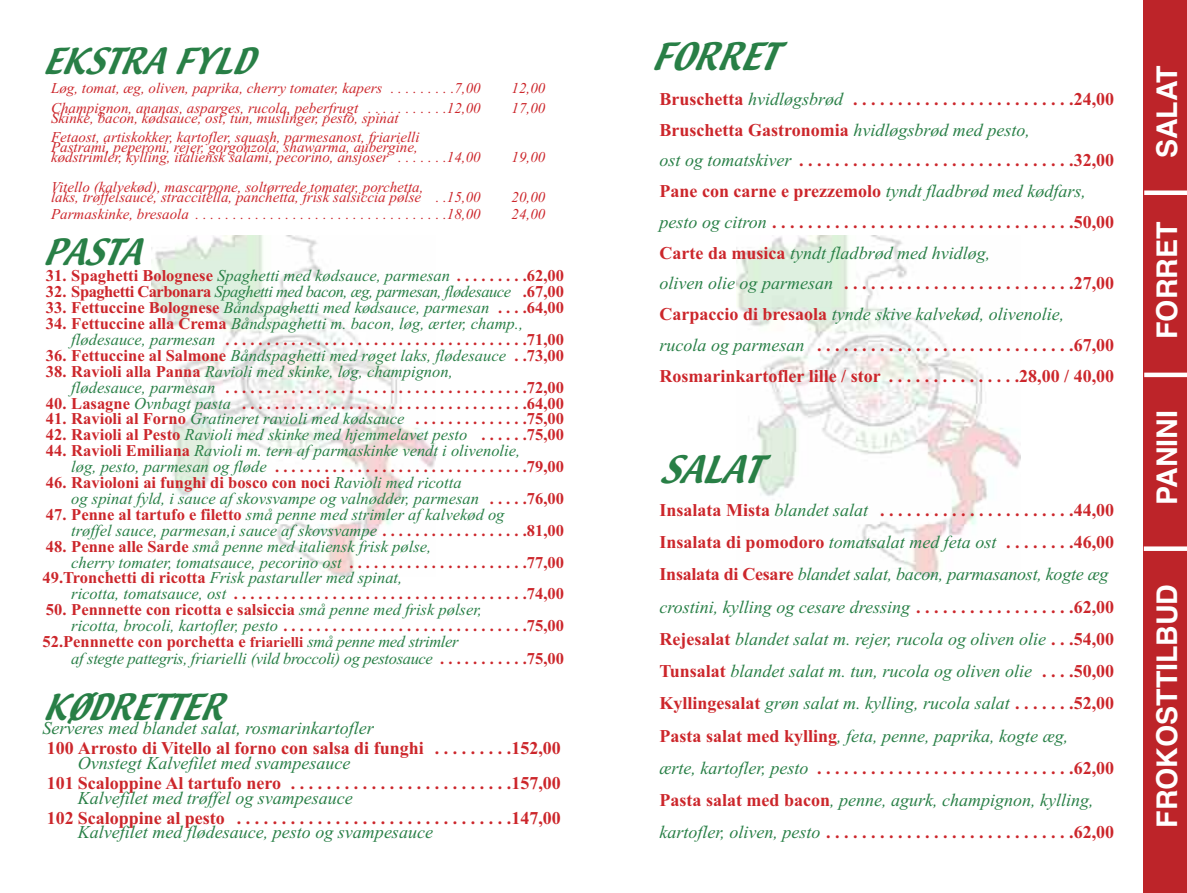
<style>
.page{position:relative;width:1187px;height:893px;background:#fff}
.page>*{position:absolute;margin:0;border:0;box-sizing:border-box;transform-origin:0 0}
.t1{font:italic 33px "Textile";color:#287f46}
.t2{font:italic 31.5px "Textile";color:#287f46}
.t3{font:700 28.5px "Helvetica";color:#fff}
.t4{font:italic 18px/32.2px "Times New Roman";color:#287f46}
.t5{font:700 18px/30.8px "Times New Roman";color:#cc262b}
.t6{font:italic 16.5px/15.9px "Times New Roman";color:#287f46}
.t7{font:700 16.5px/15.9px "Times New Roman";color:#cc262b}
.t8{font:italic 16.5px "Times New Roman";letter-spacing:-.02em;color:#287f46}
.t9{font:italic 16.5px "Times New Roman";letter-spacing:-.03em;color:#287f46}
.t10{font:italic 15px/19.8px "Times New Roman";color:#cc262b}
.s1{font-weight:400;font-style:italic;color:#287f46}
.s2{font-weight:700;font-style:normal;color:#cc262b}
.s3{font-size:15px}
</style>
<div class="page">
<img style="left:151px;top:236px;width:285px;height:341px">
<img style="left:736px;top:236px;width:284px;height:341px">
<div style="left:1143px;top:0;width:43px;height:893px;background:#bd2429"></div>
<div style="left:1144px;top:190px;width:42px;height:5px;background:#fff"></div>
<hr style="left:1144px;top:373px;width:42px;height:4px;background:#fff">
<div style="left:1143px;top:546px;width:43px;height:5px;background:#fff"></div>
<h2 class="t2" style="left:43px;top:45px;width:211px">EKSTRAFYLD</h2>
<p class="t10" style="left:51px;top:78px;width:431px">Løg, tomat, æg, oliven, paprika, cherry tomater, kapers . . . . . . . . .7,00</p>
<p class="t10" style="left:511px;top:78px;width:35px">12,00</p>
<p class="t10" style="left:51px;top:98px;width:431px">Champignon, ananas, asparges, rucola, peberfrugt . . . . . . . . . . .12,00</p>
<p class="t10" style="left:511px;top:98px;width:35px">17,00</p>
<p class="t10" style="left:51px;top:108px;width:370px">Skinke, bacon, kødsauce, ost, tun, muslinger, pesto, spinat<br>Fetaost, artiskokker, kartofler, squash, parmesanost, friarielli</p>
<p class="t10" style="left:51px;top:137px;width:368px">Pastrami, peperoni, rejer, gorgonzola, shawarma, aubergine,</p>
<p class="t10" style="left:51px;top:147px;width:431px">kødstrimler, kylling, italiensk salami, pecorino, ansjoser . . . . . . .14,00</p>
<p class="t10" style="left:511px;top:147px;width:35px">19,00</p>
<p class="t10" style="left:51px;top:177px;width:374px">Vitello (kalvekød), mascarpone, soltørrede tomater, porchetta,</p>
<p class="t10" style="left:51px;top:187px;width:431px">laks, trøffelsauce, straccitella, panchetta, frisk salsiccia pølse . .15,00</p>
<p class="t10" style="left:511px;top:187px;width:35px">20,00</p>
<p class="t10" style="left:51px;top:204px;width:431px">Parmaskinke, bresaola . . . . . . . . . . . . . . . . . . . . . . . . . . . . . . . . . .18,00</p>
<p class="t10" style="left:511px;top:204px;width:35px">24,00</p>
<h2 class="t2" style="left:43px;top:236px;width:109px">PASTA</h2>
<p class="t7" style="left:46px;top:268px;width:519px">31. Spaghetti Bolognese <span class="s1">Spaghetti med kødsauce, parmesan</span> . . . . . . . . .62,00</p>
<p class="t9" style="left:46px;top:282px;width:519px"><span class="s2">32. Spaghetti Carbonara</span> Spaghetti med bacon, æg, parmesan, flødesauce <span class="s2">.67,00</span></p>
<p class="t6" style="left:46px;top:299px;width:519px"><span class="s2">33. Fettuccine Bolognese</span> Båndspaghetti med kødsauce, parmesan <span class="s2">. . . .64,00</span></p>
<p class="t7" style="left:71px;top:315px;width:494px;text-indent:-25px">34. Fettuccine alla Crema <span class="s1">Båndspaghetti m. bacon, løg, ærter, champ., flødesauce, parmesan</span> . . . . . . . . . . . . . . . . . . . . . . . . . . . . . . . . . . . . .71,00</p>
<p class="t6" style="left:46px;top:347px;width:519px"><span class="s2">36. Fettuccine al Salmone</span> Båndspaghetti med røget laks, flødesauce <span class="s2">. .73,00</span></p>
<p class="t7" style="left:71px;top:363px;width:494px;text-indent:-25px">38. Ravioli alla Panna <span class="s1">Ravioli med skinke, løg, champignon,<br>flødesauce, parmesan</span> . . . . . . . . . . . . . . . . . . . . . . . . . . . . . . . . . . . . .72,00</p>
<p class="t7" style="left:46px;top:395px;width:519px">40. Lasagne <span class="s1">Ovnbagt pasta</span> . . . . . . . . . . . . . . . . . . . . . . . . . . . . . . . . . . .64,00</p>
<p class="t7" style="left:46px;top:411px;width:519px">41. Ravioli al Forno <span class="s1">Gratineret ravioli med kødsauce</span> . . . . . . . . . . . . . .75,00</p>
<p class="t6" style="left:46px;top:427px;width:519px"><span class="s2">42. Ravioli al Pesto</span> Ravioli med skinke med hjemmelavet pesto <span class="s2">. . . . . .75,00</span></p>
<p class="t6" style="left:71px;top:443px;width:494px;text-indent:-25px"><span class="s2">44. Ravioli Emiliana</span> Ravioli m. tern af parmaskinke vendt i olivenolie,<br>løg, pesto, parmesan og fløde <span class="s2">. . . . . . . . . . . . . . . . . . . . . . . . . . . . . . .79,00</span></p>
<p class="t6" style="left:71px;top:474px;width:494px;text-indent:-25px"><span class="s2">46. Ravioloni ai funghi di bosco con noci</span> Ravioli med ricotta<br>og spinat fyld, i sauce af skovsvampe og valnødder, parmesan <span class="s2">. . . . .76,00</span></p>
<p class="t6" style="left:71px;top:506px;width:494px;text-indent:-25px"><span class="s2">47. Penne al tartufo e filetto</span> små penne med strimler af kalvekød og<br>trøffel sauce, parmesan,i sauce af skovsvampe <span class="s2">. . . . . . . . . . . . . . . . . .81,00</span></p>
<p class="t6" style="left:46px;top:538px;width:387px"><span class="s2">48. Penne alle Sarde</span> små penne med italiensk frisk pølse,</p>
<p class="t6" style="left:71px;top:554px;width:494px">cherry tomater, tomatsauce, pecorino ost <span class="s2">. . . . . . . . . . . . . . . . . . . . . .77,00</span></p>
<p class="t6" style="left:42px;top:570px;width:361px"><span class="s2">49.Tronchetti di ricotta</span> Frisk pastaruller med spinat,</p>
<p class="t7" style="left:71px;top:586px;width:494px"><span class="s1">ricotta, tomatsauce, ost</span> . . . . . . . . . . . . . . . . . . . . . . . . . . . . . . . . . . . .74,00</p>
<p class="t7" style="left:46px;top:602px;width:437px">50. Pennnette con ricotta e salsiccia <span class="s1">små penne med frisk pølser,</span></p>
<p class="t7" style="left:71px;top:617px;width:494px"><span class="s1">ricotta, brocoli, kartofler, pesto</span> . . . . . . . . . . . . . . . . . . . . . . . . . . . . . .75,00</p>
<p class="t7" style="left:42px;top:633px;width:417px">52.Pennnette con porchetta e <span class="s3">friarielli</span> <span class="s1">små penne med strimler</span></p>
<p class="t8" style="left:71px;top:649px;width:494px">af stegte pattegris, friarielli (vild broccoli) og pestosauce <span class="s2">. . . . . . . . . . .75,00</span></p>
<h2 class="t2" style="left:43px;top:690px;width:191px">KØDRETTER</h2>
<p class="t4" style="left:43px;top:712px;width:333px">Serveres med blandet salat, rosmarinkartofler</p>
<p class="t5" style="left:47px;top:733px;width:515px">100 Arrosto di Vitello al forno con salsa di funghi . . . . . . . . .152,00</p>
<p class="t4" style="left:78px;top:746px;width:274px">Ovnstegt Kalvefilet med svampesauce</p>
<p class="t5" style="left:47px;top:768px;width:515px">101 Scaloppine Al tartufo nero . . . . . . . . . . . . . . . . . . . . . . . . .157,00</p>
<p class="t4" style="left:78px;top:781px;width:276px">Kalvefilet med trøffel og svampesauce</p>
<p class="t5" style="left:47px;top:802px;width:515px">102 Scaloppine al pesto . . . . . . . . . . . . . . . . . . . . . . . . . . . . . . .147,00</p>
<p class="t4" style="left:78px;top:816px;width:356px">Kalvefilet med flødesauce, pesto og svampesauce</p>
<h1 class="t1" style="left:651px;top:39px;width:126px">FORRET</h1>
<p class="t5" style="left:659px;top:83px;width:456px">Bruschetta <span class="s1">hvidløgsbrød</span> . . . . . . . . . . . . . . . . . . . . . . . . .24,00<br>Bruschetta Gastronomia <span class="s1">hvidløgsbrød med pesto,<br>ost og tomatskiver</span> . . . . . . . . . . . . . . . . . . . . . . . . . . . . . . .32,00<br>Pane con carne e prezzemolo <span class="s1">tyndt fladbrød med kødfars, pesto og citron</span> . . . . . . . . . . . . . . . . . . . . . . . . . . . . . . . . . .50,00<br>Carte da musica <span class="s1">tyndt fladbrød med hvidløg,<br>oliven olie og parmesan</span> . . . . . . . . . . . . . . . . . . . . . . . . . .27,00<br>Carpaccio di bresaola <span class="s1">tynde skive kalvekød, olivenolie, rucola og parmesan</span> . . . . . . . . . . . . . . . . . . . . . . . . . . . . .67,00<br>Rosmarinkartofler lille / stor . . . . . . . . . . . . . . .28,00 / 40,00</p>
<h1 class="t1" style="left:659px;top:452px;width:101px">SALAT</h1>
<p class="t4" style="left:659px;top:493px;width:456px"><span class="s2">Insalata Mista</span> blandet salat <span class="s2">. . . . . . . . . . . . . . . . . . . . . .44,00<br>Insalata di pomodoro</span> tomatsalat med feta ost <span class="s2">. . . . . . . .46,00<br>Insalata di Cesare</span> blandet salat, bacon, parmasanost, kogte æg crostini, kylling og cesare dressing <span class="s2">. . . . . . . . . . . . . . . . . .62,00<br>Rejesalat</span> blandet salat m. rejer, rucola og oliven olie <span class="s2">. . .54,00<br>Tunsalat</span> blandet salat m. tun, rucola og oliven olie <span class="s2">. . . .50,00<br>Kyllingesalat</span> grøn salat m. kylling, rucola salat <span class="s2">. . . . . . .52,00<br>Pasta salat med kylling</span>, feta, penne, paprika, kogte æg,<br>ærte, kartofler, pesto <span class="s2">. . . . . . . . . . . . . . . . . . . . . . . . . . . . .62,00<br>Pasta salat med bacon</span>, penne, agurk, champignon, kylling, kartofler, oliven, pesto <span class="s2">. . . . . . . . . . . . . . . . . . . . . . . . . . . .62,00</span></p>
<h3 class="t3" style="left:1150px;top:158px;width:94px;rotate:-90deg">SALAT</h3>
<h3 class="t3" style="left:1150px;top:339px;width:119px;rotate:-90deg">FORRET</h3>
<h3 class="t3" style="left:1150px;top:505px;width:96px;rotate:-90deg">PANINI</h3>
<h3 class="t3" style="left:1150px;top:828px;width:245px;rotate:-90deg">FROKOSTTILBUD</h3>
</div>
